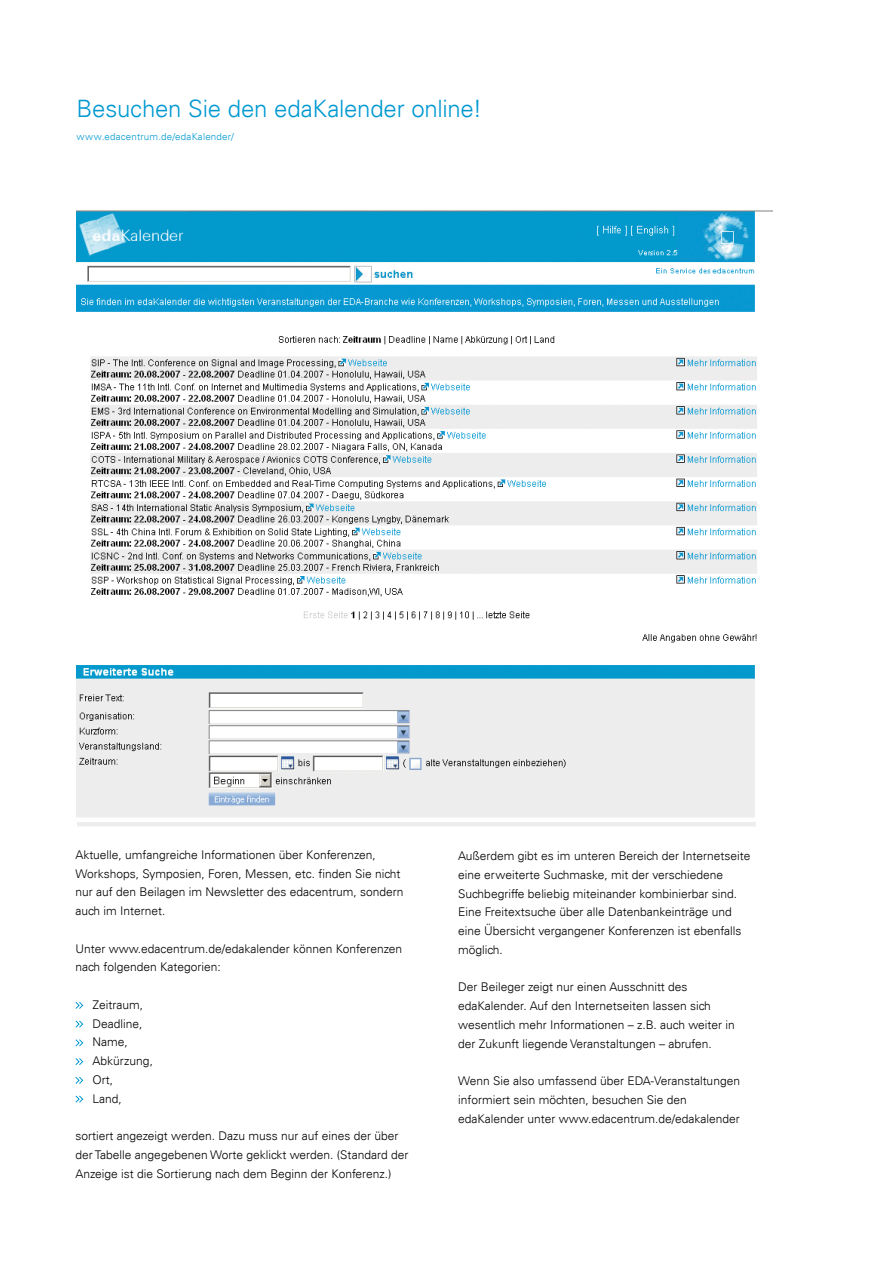
<style>
.page{position:relative;width:893px;height:1263px;background:#fff}
.page>*{position:absolute;margin:0;border:0;box-sizing:border-box;transform-origin:0 0}
.t1{font:300 24px "Univers";letter-spacing:-.01em;color:#0099d2}
.t2{font:300 12px/18.8px "Univers";color:#000}
.t3{font:300 9.75px "Univers";letter-spacing:.02em;color:#0099d2}
</style>
<div class="page">
<svg style="left:75px;top:1002px;width:9px;height:7px"></svg>
<svg style="left:75px;top:1020px;width:9px;height:8px"></svg>
<svg style="left:75px;top:1039px;width:9px;height:8px"></svg>
<svg style="left:75px;top:1058px;width:9px;height:7px"></svg>
<svg style="left:75px;top:1077px;width:9px;height:7px"></svg>
<svg style="left:75px;top:1095px;width:9px;height:8px"></svg>
<img style="left:77px;top:211px;width:695px;height:606px">
<h1 class="t1" style="left:77px;top:94px;width:407px">Besuchen Sie den edaKalender online!</h1>
<p class="t3" style="left:77px;top:131px;width:159px">www.edacentrum.de/edaKalender/</p>
<p class="t2" style="left:76px;top:845px;width:330px">Aktuelle, umfangreiche Informationen über Konferenzen, Workshops, Symposien, Foren, Messen, etc. finden Sie nicht nur auf den Beilagen im Newsletter des edacentrum, sondern auch im Internet.</p>
<p class="t2" style="left:76px;top:939px;width:328px">Unter www.edacentrum.de/edakalender können Konferenzen nach folgenden Kategorien:</p>
<p class="t2" style="left:93px;top:995px;width:62px">Zeitraum,<br>Deadline,<br>Name,<br>Abkürzung,<br>Ort,<br>Land,</p>
<p class="t2" style="left:76px;top:1126px;width:334px">sortiert angezeigt werden. Dazu muss nur auf eines der über der Tabelle angegebenen Worte geklickt werden. (Standard der<br>Anzeige ist die Sortierung nach dem Beginn der Konferenz.)</p>
<p class="t2" style="left:458px;top:846px;width:294px">Außerdem gibt es im unteren Bereich der Internetseite eine erweiterte Suchmaske, mit der verschiedene Suchbegriffe beliebig miteinander kombinierbar sind.<br>Eine Freitextsuche über alle Datenbankeinträge und eine Übersicht vergangener Konferenzen ist ebenfalls möglich.</p>
<p class="t2" style="left:458px;top:978px;width:278px">Der Beileger zeigt nur einen Ausschnitt des edaKalender. Auf den Internetseiten lassen sich wesentlich mehr Informationen – z.B. auch weiter in der Zukunft liegende Veranstaltungen – abrufen.</p>
<p class="t2" style="left:458px;top:1071px;width:283px">Wenn Sie also umfassend über EDA-Veranstaltungen informiert sein möchten, besuchen Sie den edaKalender unter www.edacentrum.de/edakalender</p>
</div>
